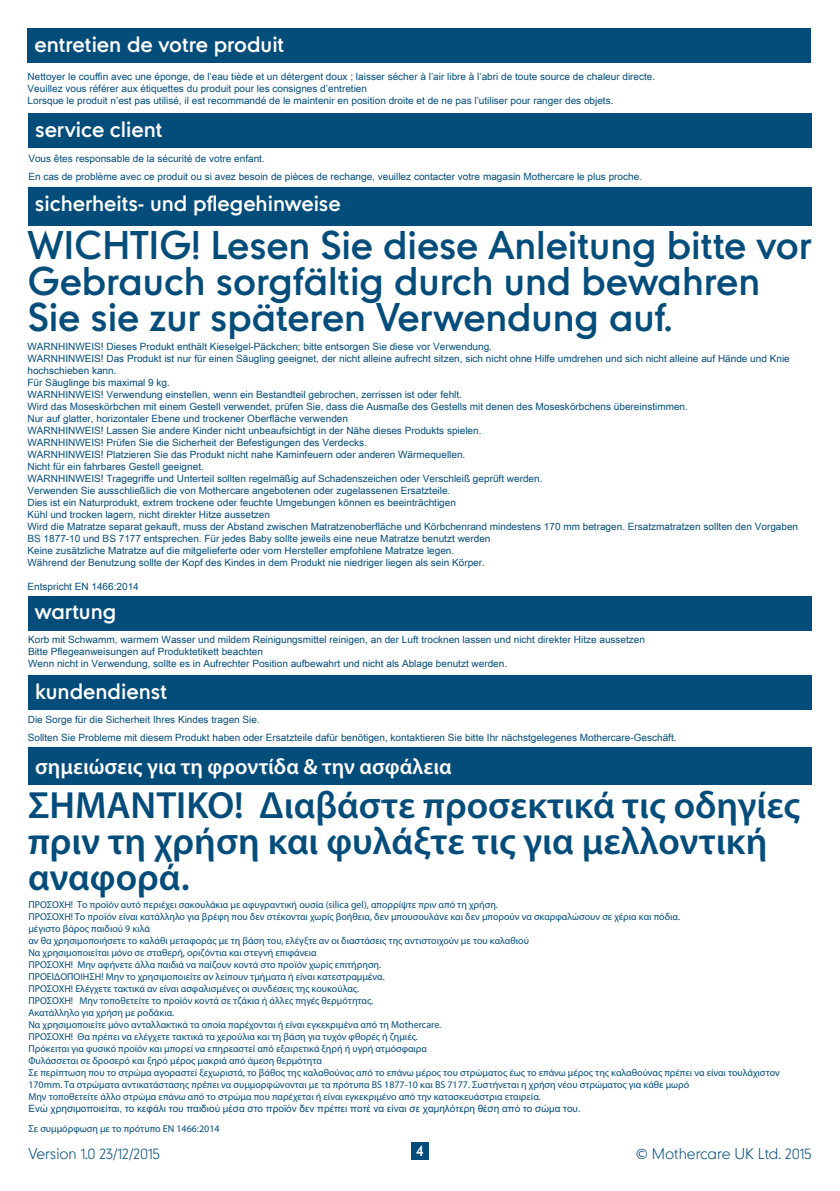
<style>
.page{position:relative;width:840px;height:1191px;background:#fff}
.page>*{position:absolute;margin:0;border:0;box-sizing:border-box;transform-origin:0 0}
.t1{font:600 38px/36px "Myriad Pro";color:#044d7b}
.t2{font:36px/36px "Mothercare";color:#044d7b}
.t3{font:600 22px "Myriad Pro";color:#fff}
.Mothercare_box_headi{font:20px "Mothercare";color:#fff}
.Mothercare_box_headi-2{font:100 20px "Mothercare";color:#fff}
.t4{font:100 14px "Mothercare";color:#044d7b}
.t5{font:14px "Mothercare";color:#fff}
.Arial_U{font:10px/12px "Arial Unicode MS";color:#044d7b}
.Arial_U-2{font:10px/12px "Myriad Pro";color:#044d7b}
</style>
<div class="page">
<div style="left:411px;top:1142px;width:17px;height:17px;background:#044d7b"></div>
<div style="left:28px;top:29px;width:782px;height:34px;background:#044d7b"></div>
<div style="left:28px;top:114px;width:783px;height:34px;background:#044d7b"></div>
<div style="left:28px;top:191px;width:782px;height:34px;background:#044d7b"></div>
<div style="left:28px;top:188px;width:782px;height:34px;background:#044d7b"></div>
<div style="left:28px;top:596px;width:782px;height:34px;background:#044d7b"></div>
<div style="left:28px;top:676px;width:783px;height:34px;background:#044d7b"></div>
<div style="left:28px;top:747px;width:783px;height:34px;background:#044d7b"></div>
<div style="left:28px;top:750px;width:783px;height:34px;background:#044d7b"></div>
<p class="Mothercare_box_headi" style="left:34px;top:30px;width:251px">entretien de votre produit</p>
<p class="Arial_U" style="left:28px;top:70px;width:628px">Nettoyer le couffin avec une éponge, de l’eau tiède et un détergent doux ; laisser sécher à l’air libre à l’abri de toute source de chaleur directe.</p>
<p class="Arial_U" style="left:28px;top:82px;width:341px">Veuillez vous référer aux étiquettes du produit pour les consignes d’entretien</p>
<p class="Arial_U" style="left:28px;top:94px;width:587px">Lorsque le produit n’est pas utilisé, il est recommandé de le maintenir en position droite et de ne pas l’utiliser pour ranger des objets.</p>
<p class="Mothercare_box_headi" style="left:35px;top:115px;width:129px">service client</p>
<p class="Arial_U" style="left:28px;top:152px;width:238px">Vous êtes responsable de la sécurité de votre enfant.</p>
<p class="Arial_U" style="left:28px;top:170px;width:615px">En cas de problème avec ce produit ou si avez besoin de pièces de rechange, veuillez contacter votre magasin Mothercare le plus proche.</p>
<p class="Mothercare_box_headi-2" style="left:44px;top:192px;width:176px">afety &amp; care notes</p>
<p class="Mothercare_box_headi" style="left:35px;top:193px;width:307px">sicherheits- und pflegehinweise</p>
<p class="t2" style="left:28px;top:226px;width:784px">WICHTIG! Lesen Sie diese Anleitung bitte vor<br>Gebrauch sorgfältig durch und bewahren<br>Sie sie zur späteren Verwendung auf.</p>
<p class="Arial_U" style="left:27px;top:340px;width:466px">WARNHINWEIS! Dieses Produkt enthält Kieselgel-Päckchen; bitte entsorgen Sie diese vor Verwendung.</p>
<p class="Arial_U" style="left:27px;top:352px;width:763px">WARNHINWEIS! Das Produkt ist nur für einen Säugling geeignet, der nicht alleine aufrecht sitzen, sich nicht ohne Hilfe umdrehen und sich nicht alleine auf Hände und Knie hochschieben kann.</p>
<p class="Arial_U" style="left:27px;top:376px;width:144px">Für Säuglinge bis maximal 9 kg.</p>
<p class="Arial_U" style="left:27px;top:388px;width:436px">WARNHINWEIS! Verwendung einstellen, wenn ein Bestandteil gebrochen, zerrissen ist oder fehlt.</p>
<p class="Arial_U" style="left:27px;top:400px;width:661px">Wird das Moseskörbchen mit einem Gestell verwendet, prüfen Sie, dass die Ausmaße des Gestells mit denen des Moseskörbchens übereinstimmen.</p>
<p class="Arial_U" style="left:27px;top:412px;width:322px">Nur auf glatter, horizontaler Ebene und trockener Oberfläche verwenden</p>
<p class="Arial_U" style="left:27px;top:424px;width:455px">WARNHINWEIS! Lassen Sie andere Kinder nicht unbeaufsichtigt in der Nähe dieses Produkts spielen.</p>
<p class="Arial_U" style="left:27px;top:436px;width:341px">WARNHINWEIS! Prüfen Sie die Sicherheit der Befestigungen des Verdecks.</p>
<p class="Arial_U" style="left:27px;top:448px;width:439px">WARNHINWEIS! Platzieren Sie das Produkt nicht nahe Kaminfeuern oder anderen Wärmequellen.</p>
<p class="Arial_U" style="left:27px;top:460px;width:178px">Nicht für ein fahrbares Gestell geeignet.</p>
<p class="Arial_U" style="left:27px;top:472px;width:516px">WARNHINWEIS! Tragegriffe und Unterteil sollten regelmäßig auf Schadenszeichen oder Verschleiß geprüft werden.</p>
<p class="Arial_U" style="left:27px;top:484px;width:424px">Verwenden Sie ausschließlich die von Mothercare angebotenen oder zugelassenen Ersatzteile.</p>
<p class="Arial_U" style="left:27px;top:496px;width:429px">Dies ist ein Naturprodukt, extrem trockene oder feuchte Umgebungen können es beeinträchtigen</p>
<p class="Arial_U" style="left:27px;top:508px;width:244px">Kühl und trocken lagern, nicht direkter Hitze aussetzen</p>
<p class="Arial_U" style="left:27px;top:520px;width:771px">Wird die Matratze separat gekauft, muss der Abstand zwischen Matratzenoberfläche und Körbchenrand mindestens 170 mm betragen. Ersatzmatratzen sollten den Vorgaben<br>BS 1877-10 und BS 7177 entsprechen. Für jedes Baby sollte jeweils eine neue Matratze benutzt werden<br>Keine zusätzliche Matratze auf die mitgelieferte oder vom Hersteller empfohlene Matratze legen.</p>
<p class="Arial_U" style="left:27px;top:556px;width:458px">Während der Benutzung sollte der Kopf des Kindes in dem Produkt nie niedriger liegen als sein Körper.</p>
<p class="Arial_U" style="left:27px;top:580px;width:113px">Entspricht EN 1466:2014</p>
<p class="Mothercare_box_headi" style="left:35px;top:598px;width:83px">wartung</p>
<p class="Arial_U" style="left:28px;top:633px;width:618px">Korb mit Schwamm, warmem Wasser und mildem Reinigungsmittel reinigen, an der Luft trocknen lassen und nicht direkter Hitze aussetzen</p>
<p class="Arial_U" style="left:28px;top:645px;width:236px">Bitte Pflegeanweisungen auf Produktetikett beachten</p>
<p class="Arial_U" style="left:28px;top:657px;width:480px">Wenn nicht in Verwendung, sollte es in Aufrechter Position aufbewahrt und nicht als Ablage benutzt werden.</p>
<p class="Mothercare_box_headi" style="left:35px;top:677px;width:133px">kundendienst</p>
<p class="Arial_U" style="left:28px;top:713px;width:233px">Die Sorge für die Sicherheit Ihres Kindes tragen Sie.</p>
<p class="Arial_U" style="left:28px;top:731px;width:650px">Sollten Sie Probleme mit diesem Produkt haben oder Ersatzteile dafür benötigen, kontaktieren Sie bitte Ihr nächstgelegenes Mothercare-Geschäft.</p>
<p class="Mothercare_box_headi-2" style="left:35px;top:748px;width:185px">safety &amp; care notes</p>
<p class="t3" style="left:35px;top:752px;width:417px">σημειώσεις για τη φροντίδα &amp; την ασφάλεια</p>
<p class="t1" style="left:28px;top:786px;width:773px">ΣΗΜΑΝΤΙΚΟ! Διαβάστε προσεκτικά τις οδηγίες πριν τη χρήση και φυλάξτε τις για μελλοντική αναφορά.</p>
<p class="Arial_U-2" style="left:28px;top:898px;width:471px">ΠΡΟΣΟΧΗ! Το προϊόν αυτό περιέχει σακουλάκια με αφυγραντική ουσία (silica gel), απορρίψτε πριν από τη χρήση.</p>
<p class="Arial_U-2" style="left:28px;top:910px;width:653px">ΠΡΟΣΟΧΗ! Το προϊόν είναι κατάλληλο για βρέφη που δεν στέκονται χωρίς βοήθεια, δεν μπουσουλάνε και δεν μπορούν να σκαρφαλώσουν σε χέρια και πόδια.</p>
<p class="Arial_U-2" style="left:28px;top:922px;width:123px">μέγιστο βάρος παιδιού 9 κιλά</p>
<p class="Arial_U-2" style="left:28px;top:934px;width:501px">αν θα χρησιμοποιήσετε το καλάθι μεταφοράς με τη βάση του, ελέγξτε αν οι διαστάσεις της αντιστοιχούν με του καλαθιού</p>
<p class="Arial_U-2" style="left:28px;top:946px;width:289px">Να χρησιμοποιείται μόνο σε σταθερή, οριζόντια και στεγνή επιφάνεια</p>
<p class="Arial_U-2" style="left:28px;top:958px;width:354px">ΠΡΟΣΟΧΗ! Μην αφήνετε άλλα παιδιά να παίζουν κοντά στο προϊόν χωρίς επιτήρηση.</p>
<p class="Arial_U-2" style="left:28px;top:970px;width:357px">ΠΡΟΕΙΔΟΠΟΙΗΣΗ! Μην το χρησιμοποιείτε αν λείπουν τμήματα ή είναι κατεστραμμένα.</p>
<p class="Arial_U-2" style="left:28px;top:982px;width:332px">ΠΡΟΣΟΧΗ! Ελέγχετε τακτικά αν είναι ασφαλισμένες οι συνδέσεις της κουκούλας.</p>
<p class="Arial_U-2" style="left:28px;top:994px;width:346px">ΠΡΟΣΟΧΗ! Μην τοποθετείτε το προϊόν κοντά σε τζάκια ή άλλες πηγές θερμότητας.</p>
<p class="Arial_U-2" style="left:28px;top:1006px;width:147px">Ακατάλληλο για χρήση με ροδάκια.</p>
<p class="Arial_U-2" style="left:28px;top:1018px;width:414px">Να χρησιμοποιείτε μόνο ανταλλακτικά τα οποία παρέχονται ή είναι εγκεκριμένα από τη Mothercare.</p>
<p class="Arial_U-2" style="left:28px;top:1030px;width:391px">ΠΡΟΣΟΧΗ! Θα πρέπει να ελέγχετε τακτικά τα χερούλια και τη βάση για τυχόν φθορές ή ζημιές.</p>
<p class="Arial_U-2" style="left:28px;top:1042px;width:400px">Πρόκειται για φυσικό προϊόν και μπορεί να επηρεαστεί από εξαιρετικά ξηρή ή υγρή ατμόσφαιρα</p>
<p class="Arial_U-2" style="left:28px;top:1054px;width:295px">Φυλάσσεται σε δροσερό και ξηρό μέρος μακριά από άμεση θερμότητα</p>
<p class="Arial_U-2" style="left:28px;top:1066px;width:752px">Σε περίπτωση που το στρώμα αγοραστεί ξεχωριστά, το βάθος της καλαθούνας από το επάνω μέρος του στρώματος έως το επάνω μέρος της καλαθούνας πρέπει να είναι τουλάχιστον<br>170mm. Τα στρώματα αντικατάστασης πρέπει να συμμορφώνονται με τα πρότυπα BS 1877-10 και BS 7177. Συστήνεται η χρήση νέου στρώματος για κάθε μωρό</p>
<p class="Arial_U-2" style="left:28px;top:1090px;width:513px">Μην τοποθετείτε άλλο στρώμα επάνω από το στρώμα που παρέχεται ή είναι εγκεκριμένο από την κατασκευάστρια εταιρεία.</p>
<p class="Arial_U" style="left:28px;top:1102px;width:553px">Ενώ χρησιμοποιείται, το κεφάλι του παιδιού μέσα στο προϊόν δεν πρέπει ποτέ να είναι σε χαμηλότερη θέση από το σώμα του.</p>
<p class="Arial_U-2" style="left:28px;top:1122px;width:193px">Σε συμμόρφωση με το πρότυπο EN 1466:2014</p>
<h3 class="t4" style="left:28px;top:1144px;width:133px">Version 1.0 23/12/2015</h3>
<h3 class="t5" style="left:416px;top:1141px;width:9px">4</h3>
<h3 class="t4" style="left:635px;top:1144px;width:177px">© Mothercare UK Ltd. 2015</h3>
</div>
